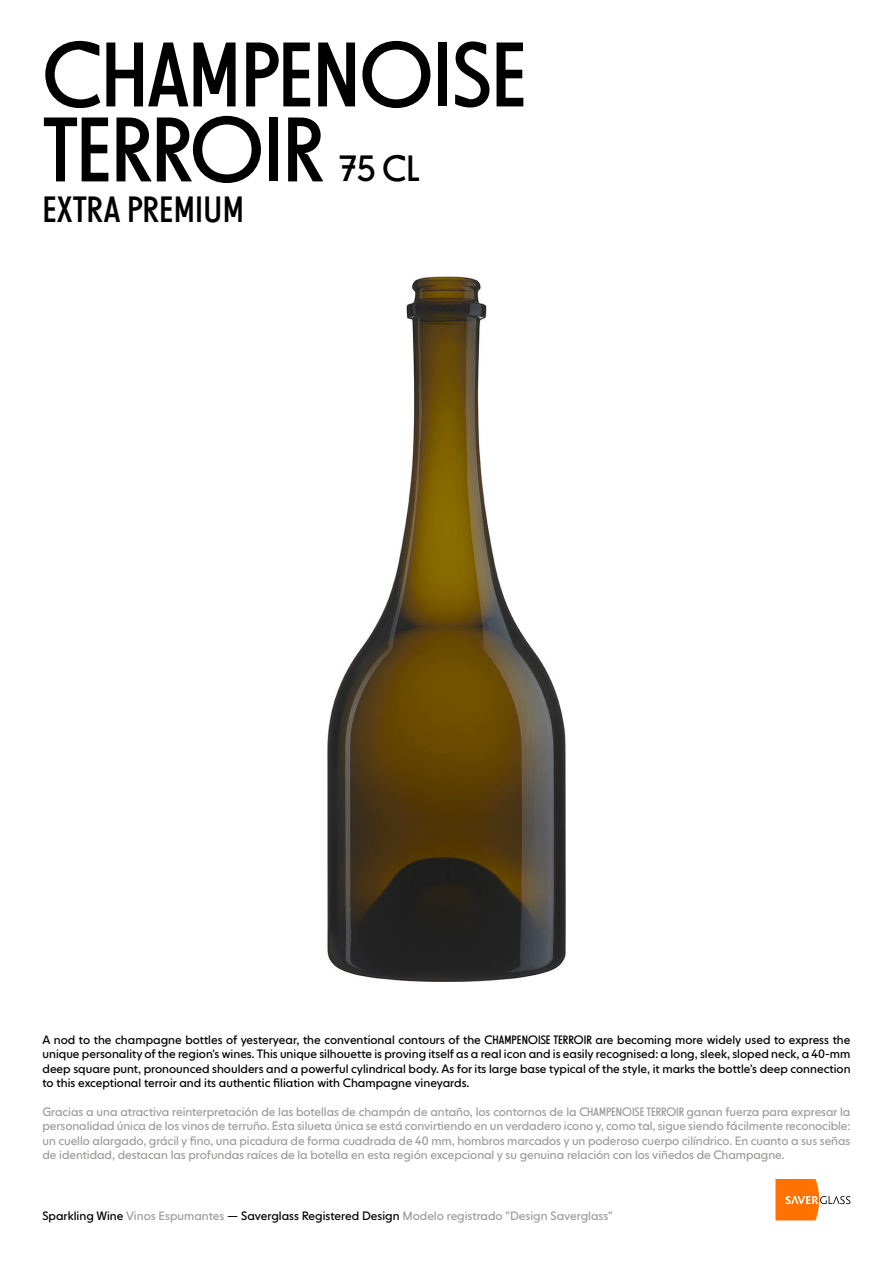
<style>
.page{position:relative;width:893px;height:1263px;background:#fff}
.page>*{position:absolute;margin:0;border:0;box-sizing:border-box;transform-origin:0 0}
.t1{font:90px/75px "NEXT Poster";letter-spacing:-.01em;color:#000}
.t2{font:36px "NEXT Poster";letter-spacing:.01em;color:#000}
.t3{font:12px/14.4px "NEXT Book";color:#9d9d9c;text-align:justify}
.t4{font:12px/14.4px "NEXT Book";color:#000;text-align:justify}
.s1{font-family:"NEXT Poster"}
.s2{color:#000}
</style>
<div class="page">
<svg style="left:775px;top:1179px;width:75px;height:41px"></svg>
<img style="left:327px;top:276px;width:239px;height:705px">
<h1 class="t1" style="left:43px;top:38px;width:486px">CHAMPENOISE<br>TERROIR</h1>
<h2 class="t2" style="left:339px;top:147px;width:82px">75 CL</h2>
<h2 class="t2" style="left:43px;top:188px;width:203px">EXTRA PREMIUM</h2>
<p class="t4" style="left:43px;top:1032px;width:809px">A nod to the champagne bottles of yesteryear, the conventional contours of the <span class="s1">CHAMPENOISE TERROIR</span> are becoming more widely used to express the unique personality of the region's wines. This unique silhouette is proving itself as a real icon and is easily recognised: a long, sleek, sloped neck, a 40-mm deep square punt, pronounced shoulders and a powerful cylindrical body. As for its large base typical of the style, it marks the bottle's deep connection to this exceptional terroir and its authentic filiation with Champagne vineyards.</p>
<p class="t3" style="left:43px;top:1104px;width:809px">Gracias a una atractiva reinterpretación de las botellas de champán de antaño, los contornos de la <span class="s1">CHAMPENOISE TERROIR</span> ganan fuerza para expresar la personalidad única de los vinos de terruño. Esta silueta única se está convirtiendo en un verdadero icono y, como tal, sigue siendo fácilmente reconocible: un cuello alargado, grácil y fino, una picadura de forma cuadrada de 40 mm, hombros marcados y un poderoso cuerpo cilíndrico. En cuanto a sus señas de identidad, destacan las profundas raíces de la botella en esta región excepcional y su genuina relación con los viñedos de Champagne.</p>
<p class="t3" style="left:43px;top:1209px;width:572px"><span class="s2">Sparkling Wine</span> Vinos Espumantes <span class="s2">— Saverglass Registered Design</span> Modelo registrado "Design Saverglass"</p>
</div>
